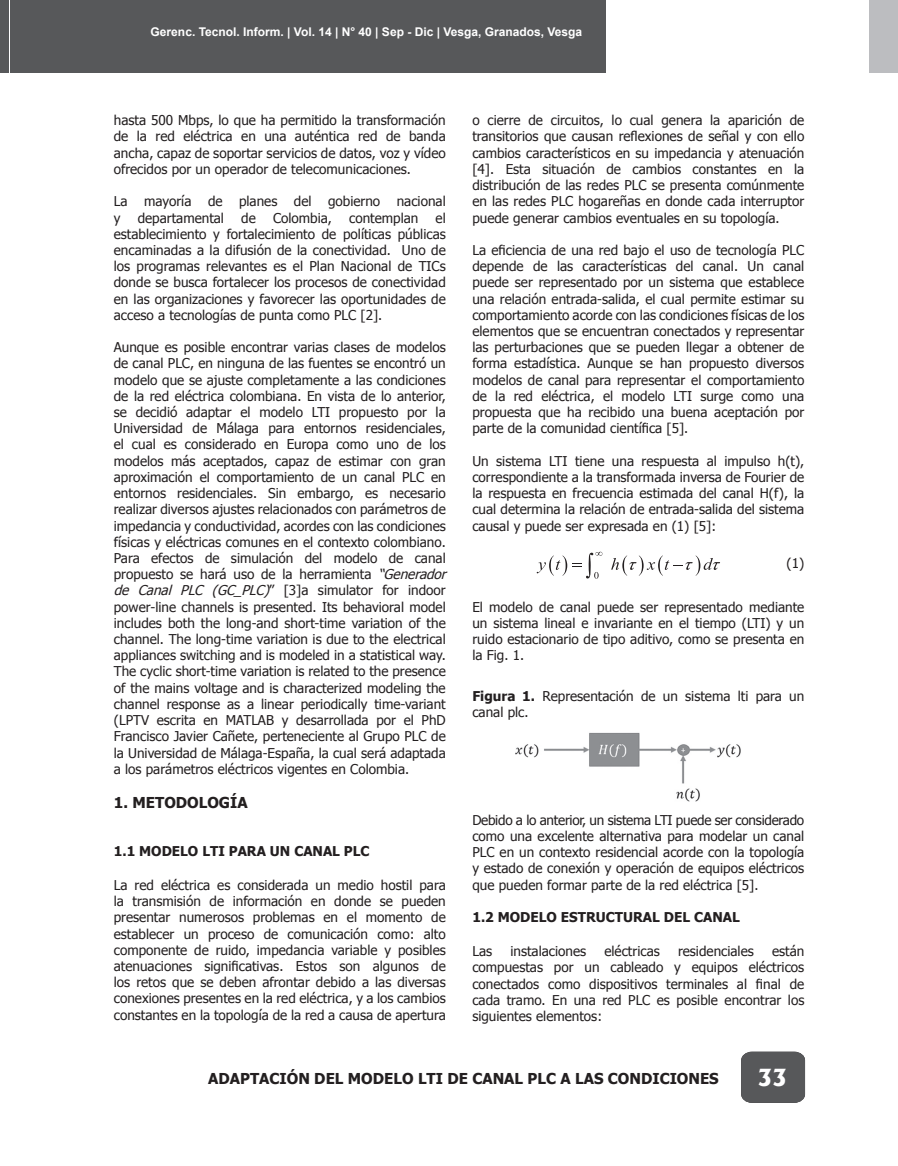
<style>
.page{position:relative;width:898px;height:1166px;background:#fff}
.page>*{position:absolute;margin:0;border:0;box-sizing:border-box;transform-origin:0 0}
.t1{font:800 22.5px "Albertus";color:#fff}
.t2{font:700 15px "Tahoma";color:#231f20}
.t3{font:13.5px/16.2px "Tahoma";color:#231f20;text-align:justify}
.t4{font:700 13.5px "Tahoma";color:#231f20}
.t5{font:700 12px "Arial";color:#fff}
.s1{font-style:italic}
.s2{font-weight:700}
.s3{font-style:inherit}
</style>
<div class="page">
<div style="left:10px;top:0;width:595px;height:73px;background:#57585a"></div>
<div style="left:868px;top:0;width:29px;height:73px;background:#bcbdc0"></div>
<div style="left:741px;top:1051px;width:63px;height:51px;background:#57585a"></div>
<div style="left:0;top:0;width:9px;height:73px;background:#57585a"></div>
<img style="left:515px;top:732px;width:226px;height:69px">
<svg style="left:536px;top:551px;width:66px;height:27px"></svg>
<svg style="left:611px;top:555px;width:108px;height:20px"></svg>
<p class="t5" style="left:150px;top:24px;width:433px">Gerenc. Tecnol. Inform. | Vol. 14 | N° 40 | Sep - Dic | Vesga, Granados, Vesga</p>
<p class="t3" style="left:114px;top:112px;width:333px">hasta 500 Mbps, lo que ha permitido la transformación de la red eléctrica en una auténtica red de banda ancha, capaz de soportar servicios de datos, voz y vídeo ofrecidos por un operador de telecomunicaciones.</p>
<p class="t3" style="left:114px;top:193px;width:333px">La mayoría de planes del gobierno nacional y</p>
<p class="t3" style="left:114px;top:209px;width:333px;text-indent:321px">el establecimiento y fortalecimiento de políticas públicas encaminadas a la difusión de la conectividad. Uno de los programas relevantes es el Plan Nacional de TICs donde se busca fortalecer los procesos de conectividad en las organizaciones y favorecer las oportunidades de acceso a tecnologías de punta como PLC [2].</p>
<p class="t3" style="left:114px;top:338px;width:338px;text-align:left">Aunque es posible encontrar varias clases de modelos de canal PLC, en ninguna de las fuentes se encontró un modelo que se ajuste completamente a las condiciones de la red eléctrica colombiana. En vista de lo anterior, se decidió adaptar el modelo LTI propuesto por la Universidad de Málaga para entornos residenciales, el cual es considerado en Europa como uno de los modelos más aceptados, capaz de estimar con gran aproximación el comportamiento de un canal PLC en entornos residenciales. Sin embargo, es necesario realizar diversos ajustes relacionados con parámetros de impedancia y conductividad, acordes con las condiciones físicas y eléctricas comunes en el contexto colombiano.<br>Para efectos de simulación del modelo de canal propuesto se hará uso de la herramienta <span class="s1">“Generador de Canal PLC (GC_PLC)</span>” [3]a simulator for indoor power-line channels is presented. Its behavioral model includes both the long-and short-time variation of the channel. The long-time variation is due to the electrical appliances switching and is modeled in a statistical way.<br>The cyclic short-time variation is related to the presence of the mains voltage and is characterized modeling the channel response as a linear periodically time-variant (LPTV escrita en MATLAB y desarrollada por el PhD Francisco Javier Cañete, perteneciente al Grupo PLC de la Universidad de Málaga-España, la cual será adaptada a los parámetros eléctricos vigentes en Colombia.</p>
<p class="t2" style="left:114px;top:791px;width:31px">1. METODOLO</p>
<p class="t2" style="left:219px;top:791px;width:21px">GÍA</p>
<p class="t4" style="left:114px;top:841px;width:257px">1.1 MODELO LTI PARA UN CANAL PLC</p>
<p class="t3" style="left:114px;top:876px;width:333px">La red eléctrica es considerada un medio hostil para la transmisión de información en donde se pueden presentar numerosos problemas en el momento de establecer un proceso de comunicación como: alto componente de ruido, impedancia variable y posibles atenuaciones significativas. Estos son algunos de los retos que se deben afrontar debido a las diversas conexiones presentes en la red eléctrica, y a los cambios constantes en la topología de la red a causa de apertura</p>
<p class="t3" style="left:138px;top:209px;width:88px">departamental</p>
<p class="t3" style="left:241px;top:209px;width:16px">de</p>
<p class="t3" style="left:273px;top:209px;width:60px">Colombia,</p>
<p class="t3" style="left:349px;top:209px;width:71px">contemplan</p>
<p class="t3" style="left:472px;top:112px;width:333px">o cierre de circuitos, lo cual genera la aparición de transitorios que causan reflexiones de señal y con ello cambios característicos en su impedancia y atenuación [4]. Esta situación de cambios constantes en la distribución de las redes PLC se presenta comúnmente en las redes PLC hogareñas en donde cada interruptor puede generar cambios eventuales en su topología.</p>
<p class="t3" style="left:472px;top:241px;width:333px">La eficiencia de una red bajo el uso de tecnología PLC depende de las características del canal. Un canal puede ser representado por un sistema que establece una relación entrada-salida, el cual permite estimar su comportamiento acorde con las condiciones físicas de los elementos que se encuentran conectados y representar las perturbaciones que se pueden llegar a obtener de forma estadística. Aunque se han propuesto diversos modelos de canal para representar el comportamiento de la red eléctrica, el modelo LTI surge como una propuesta que ha recibido una buena aceptación por parte de la comunidad científica [5].</p>
<p class="t3" style="left:472px;top:452px;width:333px">Un sistema LTI tiene una respuesta al impulso h(t), correspondiente a la transformada inversa de Fourier de la respuesta en frecuencia estimada del canal H(f), la cual determina la relación de entrada-salida del sistema causal y puede ser expresada en (1) [5]:</p>
<p class="t3" style="left:786px;top:554px;width:19px">(1)</p>
<p class="t3" style="left:472px;top:598px;width:333px">El modelo de canal puede ser representado mediante un sistema lineal e invariante en el tiempo (LTI) y un ruido estacionario de tipo aditivo, como se presenta en la Fig. 1.</p>
<p class="t3" style="left:472px;top:687px;width:333px"><span class="s2">FIGURA 1.</span> <span class="s3">R</span>epresentación de un sistema lti para un canal plc.</p>
<p class="t3" style="left:472px;top:810px;width:333px">Debido a lo anterior, un sistema LTI puede ser considerado como una excelente alternativa para modelar un canal PLC en un contexto residencial acorde con la topología y estado de conexión y operación de equipos eléctricos que pueden formar parte de la red eléctrica [5].</p>
<p class="t4" style="left:472px;top:907px;width:269px">1.2 MODELO ESTRUCTURAL DEL CANAL</p>
<p class="t3" style="left:472px;top:942px;width:21px">Las</p>
<p class="t3" style="left:510px;top:942px;width:77px">instalaciones</p>
<p class="t3" style="left:604px;top:942px;width:57px">eléctricas</p>
<p class="t3" style="left:677px;top:942px;width:77px">residenciales</p>
<p class="t3" style="left:472px;top:942px;width:333px;text-indent:299px">están compuestas por un cableado y equipos eléctricos conectados como dispositivos terminales al final de cada tramo. En una red PLC es posible encontrar los siguientes elementos:</p>
<p class="t2" style="left:208px;top:1067px;width:512px">ADAPTACIÓN DEL MODELO LTI DE CANAL PLC A LAS CONDICIONES</p>
<h1 class="t1" style="left:757px;top:1062px;width:31px">33</h1>
</div>
